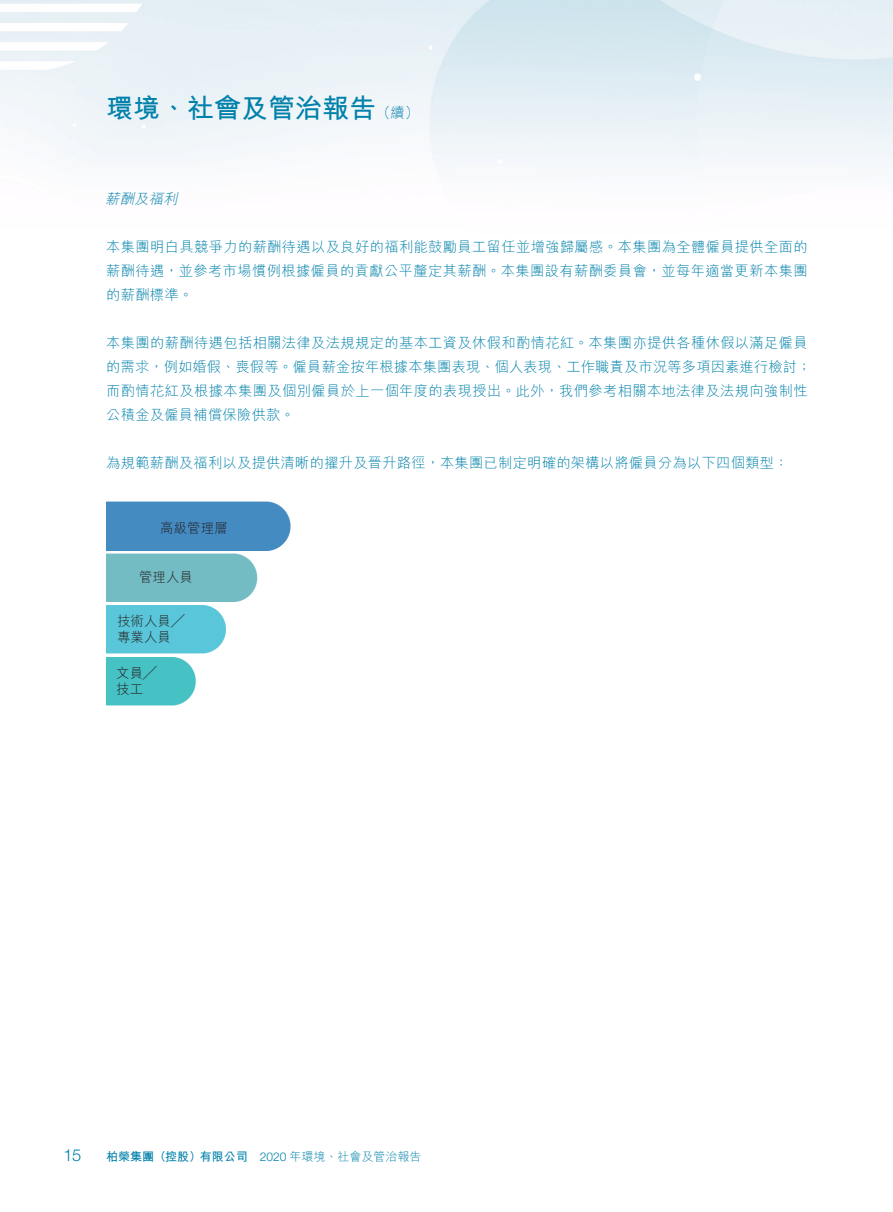
<style>
.page{position:relative;width:893px;height:1212px;background:#fff}
.page>*{position:absolute;margin:0;border:0;box-sizing:border-box;transform-origin:0 0}
.t1{font:700 27px "M Hei HK";color:#0081aa}
.t2{font:300 16.5px "Helvetica Neue LT Std";color:#0081aa}
._00_txt{font:300 14.25px/24px "M Hei HK";letter-spacing:.025em;color:#0081aa;text-align:justify}
._04_H4{font:italic 300 14.25px "M Hei HK";color:#0081aa}
.t3{font:300 13.5px/16.2px "M Hei HK";color:#231f20}
.t4{font:700 12px "M Hei HK";color:#0081aa}
.s1{font-weight:300;font-size:14.25px}
.s2{font-family:"Helvetica Neue LT Std";font-weight:300}
.s3{font-weight:300}
</style>
<div class="page">
<img style="left:106px;top:501px;width:185px;height:205px">
<div style="left:149px;top:513px;width:72px;height:32px;background:#448bc2"></div>
<div style="left:143px;top:563px;width:62px;height:30px;background:#73bcc4"></div>
<div style="left:121px;top:614px;width:70px;height:32px;background:#59c7d9"></div>
<div style="left:118px;top:666px;width:59px;height:32px;background:#46c1c4"></div>
<h1 class="t1" style="left:106px;top:88px;width:314px">環境、社會及管治報告<span class="s1">（續）</span></h1>
<p class="_04_H4" style="left:105px;top:192px;width:77px">薪酬及福利</p>
<p class="_00_txt" style="left:106px;top:235px;width:703px">本集團明白具競爭力的薪酬待遇以及良好的福利能鼓勵員工留任並增強歸屬感。本集團為全體僱員提供全面的薪酬待遇，並參考市場慣例根據僱員的貢獻公平釐定其薪酬。本集團設有薪酬委員會，並每年適當更新本集團的薪酬標準。</p>
<p class="_00_txt" style="left:106px;top:331px;width:707px;text-align:left">本集團的薪酬待遇包括相關法律及法規規定的基本工資及休假和酌情花紅。本集團亦提供各種休假以滿足僱員的需求，例如婚假、喪假等。僱員薪金按年根據本集團表現、個人表現、工作職責及市況等多項因素進行檢討；而酌情花紅及根據本集團及個別僱員於上一個年度的表現授出。此外，我們參考相關本地法律及法規向強制性公積金及僱員補償保險供款。</p>
<p class="_00_txt" style="left:106px;top:451px;width:684px">為規範薪酬及福利以及提供清晰的擢升及晉升路徑，本集團已制定明確的架構以將僱員分為以下四個類型：</p>
<p class="t3" style="left:160px;top:520px;width:69px">高級管理層</p>
<p class="t3" style="left:139px;top:569px;width:56px">管理人員</p>
<p class="t3" style="left:117px;top:612px;width:69px">技術人員╱專業人員</p>
<p class="t3" style="left:116px;top:665px;width:42px">文員╱技工</p>
<p class="t2" style="left:63px;top:1145px;width:19px">15</p>
<p class="t4" style="left:106px;top:1148px;width:317px">柏榮集團（控股）有限公司 <span class="s2">2020</span> <span class="s3">年環境、社會及管治報告</span></p>
</div>
